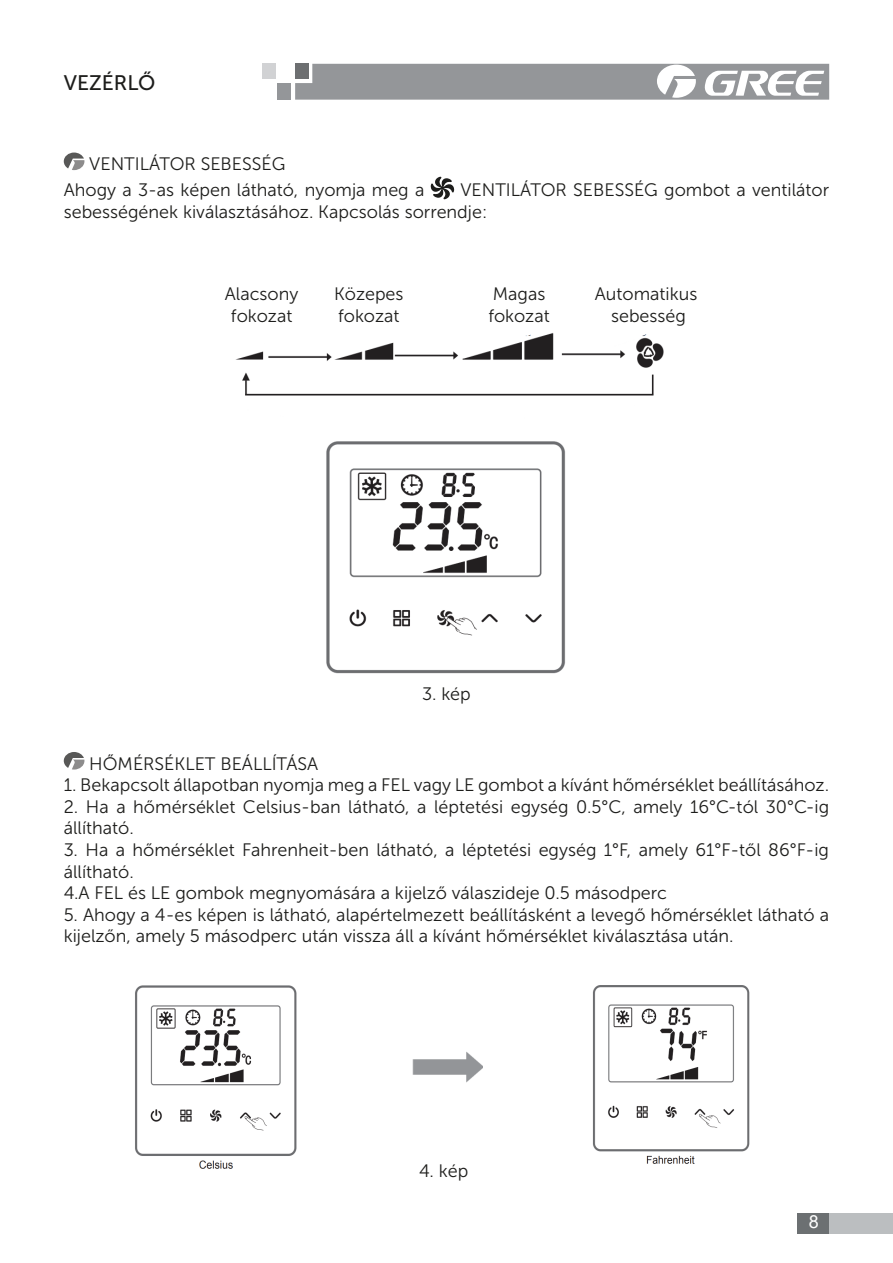
<style>
.page{position:relative;width:893px;height:1263px;background:#fff}
.page>*{position:absolute;margin:0;border:0;box-sizing:border-box;transform-origin:0 0}
.t1{font:21px "Museo Sans 500";color:#1d1d1b}
.t2{font:18px/21.6px "Museo Sans 300";color:#1d1d1b}
.t3{font:18px "Arial";color:#fff}
</style>
<div class="page">
<div style="left:797px;top:1213px;width:96px;height:21px;background:#6c7072"></div>
<div style="left:829px;top:1213px;width:64px;height:21px;background:#bbbec0"></div>
<div style="left:278px;top:83px;width:13px;height:17px;background:#949699"></div>
<div style="left:262px;top:64px;width:14px;height:15px;background:#d1d2d4"></div>
<svg style="left:295px;top:64px;width:534px;height:36px;background:#a2a4a6"></svg>
<svg style="left:64px;top:153px;width:20px;height:17px"></svg>
<svg style="left:431px;top:177px;width:23px;height:22px"></svg>
<img style="left:235px;top:333px;width:429px;height:63px">
<img style="left:326px;top:441px;width:240px;height:233px">
<svg style="left:64px;top:752px;width:20px;height:17px"></svg>
<img style="left:135px;top:985px;width:162px;height:184px">
<img style="left:412px;top:1052px;width:70px;height:30px">
<img style="left:593px;top:985px;width:157px;height:179px">
<p class="t1" style="left:64px;top:71px;width:93px">VEZÉRLŐ</p>
<p class="t2" style="left:89px;top:153px;width:198px">VENTILÁTOR SEBESSÉG</p>
<p class="t2" style="left:64px;top:179px;width:362px">Ahogy a 3-as képen látható, nyomja meg a</p>
<p class="t2" style="left:64px;top:179px;width:767px;text-indent:397px">VENTILÁTOR SEBESSÉG gombot a ventilátor sebességének kiválasztásához. Kapcsolás sorrendje:</p>
<p class="t2" style="left:225px;top:283px;width:75px">Alacsony</p>
<p class="t2" style="left:231px;top:305px;width:63px">fokozat</p>
<p class="t2" style="left:334px;top:283px;width:71px">Közepes fokozat</p>
<p class="t2" style="left:493px;top:283px;width:54px">Magas</p>
<p class="t2" style="left:488px;top:305px;width:63px">fokozat</p>
<p class="t2" style="left:595px;top:283px;width:104px">Automatikus</p>
<p class="t2" style="left:611px;top:305px;width:76px">sebesség</p>
<p class="t2" style="left:422px;top:683px;width:50px">3. kép</p>
<p class="t2" style="left:89px;top:753px;width:230px">HŐMÉRSÉKLET BEÁLLÍTÁSA</p>
<p class="t2" style="left:64px;top:774px;width:767px">1. Bekapcsolt állapotban nyomja meg a FEL vagy LE gombot a kívánt hőmérséklet beállításához.</p>
<p class="t2" style="left:64px;top:796px;width:767px">2. Ha a hőmérséklet Celsius-ban látható, a léptetési egység 0.5°C, amely 16°C-tól 30°C-ig állítható.</p>
<p class="t2" style="left:64px;top:839px;width:767px">3. Ha a hőmérséklet Fahrenheit-ben látható, a léptetési egység 1°F, amely 61°F-től 86°F-ig állítható.</p>
<p class="t2" style="left:64px;top:882px;width:605px">4.A FEL és LE gombok megnyomására a kijelző válaszideje 0.5 másodperc</p>
<p class="t2" style="left:64px;top:904px;width:767px">5. Ahogy a 4-es képen is látható, alapértelmezett beállításként a levegő hőmérséklet látható a kijelzőn, amely 5 másodperc után vissza áll a kívánt hőmérséklet kiválasztása után.</p>
<p class="t2" style="left:419px;top:1160px;width:50px">4. kép</p>
<p class="t3" style="left:809px;top:1209px;width:12px">8</p>
</div>
